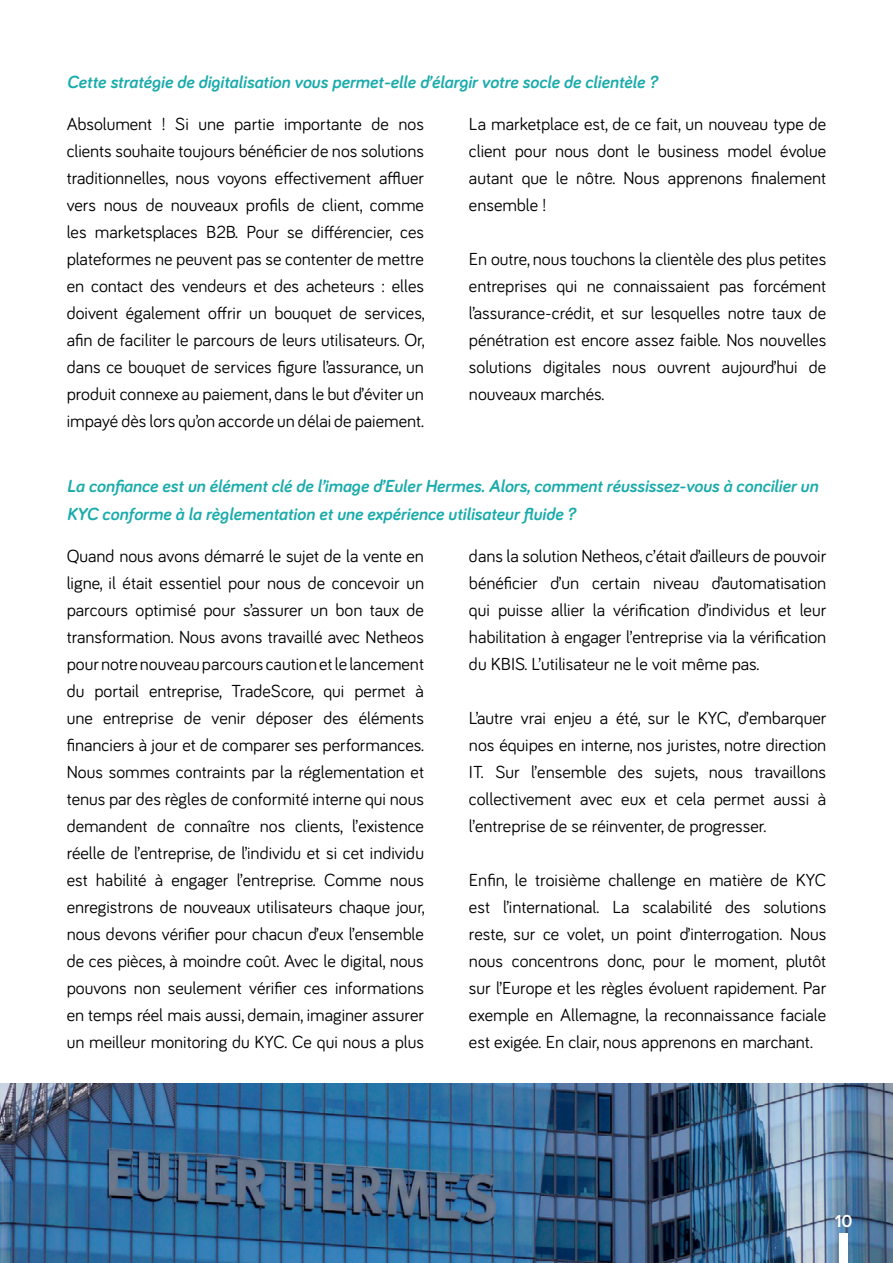
<style>
.page{position:relative;width:893px;height:1263px;background:#fff}
.page>*{position:absolute;margin:0;border:0;box-sizing:border-box;transform-origin:0 0}
.t1{font:18px/27px "Bariol";color:#000;text-align:justify}
.t2{font:italic 700 18px/28.5px "Bariol";color:#1aabac}
.t3{font:600 18px "Proxima Nova";color:#fff}
</style>
<div class="page">
<img style="left:0;top:1084px;width:893px;height:179px">
<div style="left:839px;top:1233px;width:9px;height:30px;background:#fff"></div>
<p class="t2" style="left:67px;top:67px;width:592px">Cette stratégie de digitalisation vous permet-elle d’élargir votre socle de clientèle ?</p>
<p class="t1" style="left:67px;top:109px;width:360px">Absolument ! Si une partie importante de nos clients souhaite toujours bénéficier de nos solutions traditionnelles, nous voyons effectivement affluer vers nous de nouveaux profils de client, comme les marketsplaces B2B. Pour se différencier, ces plateformes ne peuvent pas se contenter de mettre en contact des vendeurs et des acheteurs : elles doivent également offrir un bouquet de services, afin de faciliter le parcours de leurs utilisateurs. Or, dans ce bouquet de services figure l’assurance, un produit connexe au paiement, dans le but d’éviter un impayé dès lors qu’on accorde un délai de paiement.</p>
<p class="t1" style="left:469px;top:109px;width:359px">La marketplace est, de ce fait, un nouveau type de client pour nous dont le business model évolue autant que le nôtre. Nous apprenons finalement ensemble !</p>
<p class="t1" style="left:469px;top:244px;width:359px">En outre, nous touchons la clientèle des plus petites entreprises qui ne connaissaient pas forcément l’assurance-crédit, et sur lesquelles notre taux de pénétration est encore assez faible. Nos nouvelles solutions digitales nous ouvrent aujourd’hui de nouveaux marchés.</p>
<p class="t2" style="left:67px;top:471px;width:753px">La confiance est un élément clé de l’image d’Euler Hermes. Alors, comment réussissez-vous à concilier un<br>KYC conforme à la règlementation et une expérience utilisateur fluide ?</p>
<p class="t1" style="left:67px;top:542px;width:360px">Quand nous avons démarré le sujet de la vente en ligne, il était essentiel pour nous de concevoir un parcours optimisé pour s’assurer un bon taux de transformation. Nous avons travaillé avec Netheos pour notre nouveau parcours caution et le lancement du portail entreprise, TradeScore, qui permet à une entreprise de venir déposer des éléments financiers à jour et de comparer ses performances.<br>Nous sommes contraints par la réglementation et tenus par des règles de conformité interne qui nous demandent de connaître nos clients, l’existence réelle de l’entreprise, de l’individu et si cet individu est habilité à engager l’entreprise. Comme nous enregistrons de nouveaux utilisateurs chaque jour, nous devons vérifier pour chacun d’eux l’ensemble de ces pièces, à moindre coût. Avec le digital, nous pouvons non seulement vérifier ces informations en temps réel mais aussi, demain, imaginer assurer un meilleur monitoring du KYC. Ce qui nous a plus</p>
<p class="t1" style="left:469px;top:542px;width:359px">dans la solution Netheos, c’était d’ailleurs de pouvoir bénéficier d’un certain niveau d’automatisation qui puisse allier la vérification d’individus et leur habilitation à engager l’entreprise via la vérification du KBIS. L’utilisateur ne le voit même pas.</p>
<p class="t1" style="left:469px;top:704px;width:359px">L’autre vrai enjeu a été, sur le KYC, d’embarquer nos équipes en interne, nos juristes, notre direction IT. Sur l’ensemble des sujets, nous travaillons collectivement avec eux et cela permet aussi à l’entreprise de se réinventer, de progresser.</p>
<p class="t1" style="left:469px;top:866px;width:359px">Enfin, le troisième challenge en matière de KYC est l’international. La scalabilité des solutions reste, sur ce volet, un point d’interrogation. Nous nous concentrons donc, pour le moment, plutôt sur l’Europe et les règles évoluent rapidement. Par exemple en Allemagne, la reconnaissance faciale est exigée. En clair, nous apprenons en marchant.</p>
<p class="t3" style="left:835px;top:1210px;width:19px">10</p>
<p class="t3" style="left:839px;top:1210px;width:12px">4</p>
</div>
